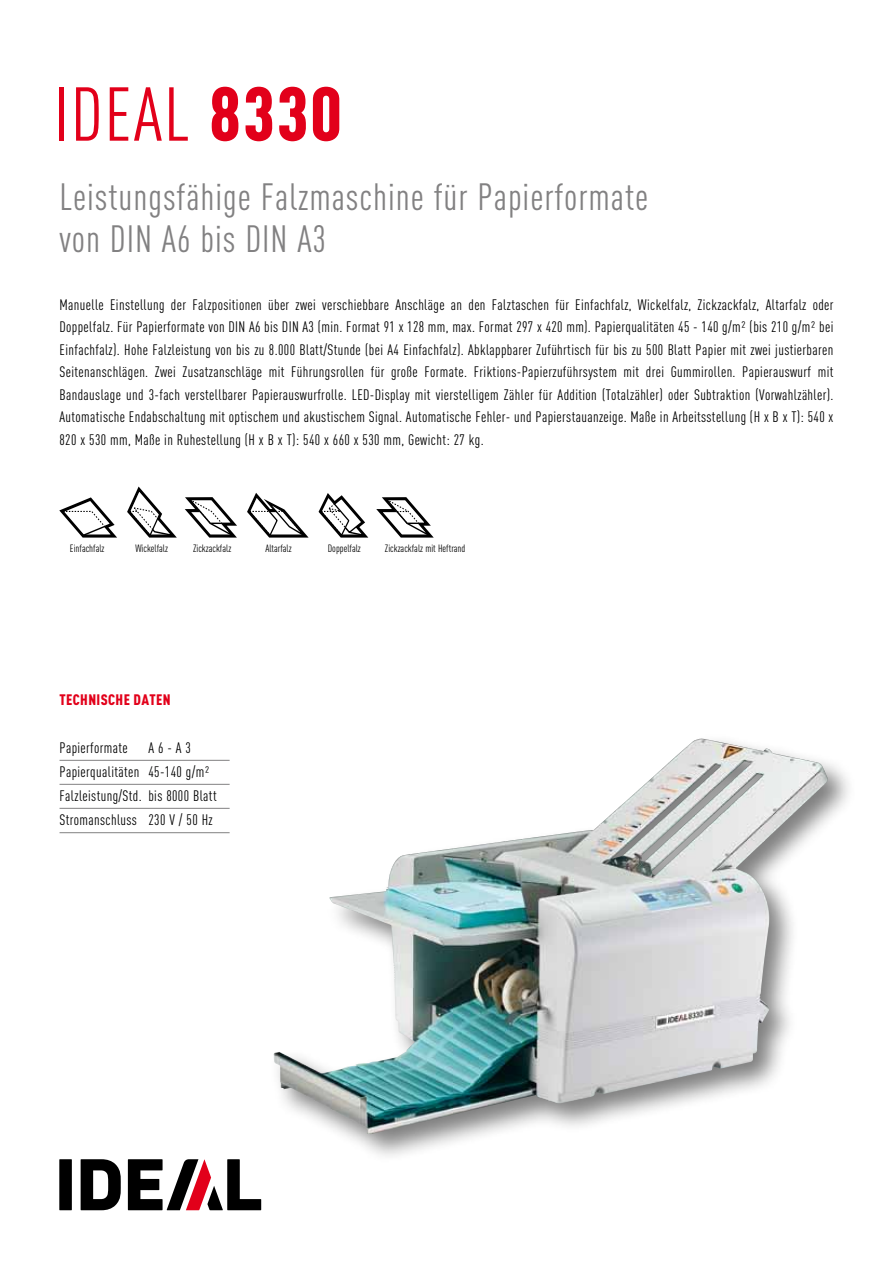
<style>
.page{position:relative;width:893px;height:1263px;background:#fff}
.page>*{position:absolute;margin:0;border:0;box-sizing:border-box;transform-origin:0 0}
.t1{font:75px "DIN Cond";letter-spacing:.025em;color:#e2001a}
.t2{font:37.5px/42px "DIN Cond";letter-spacing:.025em;color:#828182}
.t3{font:15px/22.5px "DIN Cond";letter-spacing:.025em;color:#000;text-align:justify}
.t4{font:900 15px "DIN Cond";letter-spacing:.025em;color:#e2001a}
.t5{font:10.5px "DIN Cond";color:#000}
.s1{font-weight:900}
</style>
<div class="page">
<svg style="left:127px;top:486px;width:50px;height:52px"></svg>
<svg style="left:185px;top:497px;width:52px;height:41px"></svg>
<svg style="left:247px;top:493px;width:62px;height:45px"></svg>
<svg style="left:319px;top:493px;width:49px;height:45px"></svg>
<svg style="left:376px;top:497px;width:58px;height:41px"></svg>
<svg style="left:59px;top:497px;width:58px;height:41px"></svg>
<hr style="left:60px;top:760px;width:170px;height:1px;background:#828182">
<hr style="left:60px;top:784px;width:170px;height:1px;background:#828182">
<hr style="left:60px;top:808px;width:170px;height:1px;background:#828182">
<hr style="left:60px;top:832px;width:170px;height:1px;background:#828182">
<div style="left:59px;top:1159px;width:13px;height:51px;background:#000"></div>
<svg style="left:81px;top:1159px;width:40px;height:51px"></svg>
<svg style="left:128px;top:1159px;width:133px;height:51px"></svg>
<div style="left:266px;top:731px;width:589px;height:431px;background:#000;opacity:.5"></div>
<img style="left:274px;top:739px;width:477px;height:395px">
<h1 class="t1" style="left:54px;top:71px;width:289px">IDEAL <span class="s1">8330</span></h1>
<h2 class="t2" style="left:60px;top:176px;width:590px">Leistungsfähige Falzmaschine für Papierformate von DIN A6 bis DIN a3</h2>
<p class="t3" style="left:60px;top:293px;width:775px">Manuelle Einstellung der Falzpositionen über zwei verschiebbare Anschläge an den Falztaschen für Einfachfalz, Wickelfalz, Zickzackfalz, Altarfalz oder Doppelfalz. Für Papierformate von DIN A6 bis DIN A3 (min. Format 91 x 128 mm, max. Format 297 x 420 mm). Papierqualitäten 45 - 140 g/m² (bis 210 g/m² bei Einfachfalz). Hohe Falzleistung von bis zu 8.000 Blatt/Stunde (bei A4 Einfachfalz). Abklappbarer Zuführtisch für bis zu 500 Blatt Papier mit zwei justierbaren Seitenanschlägen. Zwei Zusatzanschläge mit Führungsrollen für große Formate. Friktions-Papierzuführsystem mit drei Gummirollen. Papierauswurf mit Bandauslage und 3-fach verstellbarer Papierauswurfrolle. LED-Display mit vierstelligem Zähler für Addition (Totalzähler) oder Subtraktion (Vorwahlzähler).<br>Automatische Endabschaltung mit optischem und akustischem Signal. Automatische Fehler- und Papierstauanzeige. Maße in Arbeitsstellung (H x B x T): 540 x 820 x 530 mm, Maße in Ruhestellung (H x B x T): 540 x 660 x 530 mm, Gewicht: 27 kg.</p>
<p class="t5" style="left:70px;top:542px;width:36px">Einfachfalz</p>
<p class="t5" style="left:135px;top:542px;width:34px">Wickelfalz</p>
<p class="t5" style="left:193px;top:542px;width:40px">Zickzackfalz</p>
<p class="t5" style="left:265px;top:542px;width:28px">Altarfalz</p>
<p class="t5" style="left:328px;top:542px;width:35px">Doppelfalz</p>
<p class="t5" style="left:385px;top:542px;width:82px">Zickzackfalz mit Heftrand</p>
<p class="t4" style="left:60px;top:690px;width:113px">TECHNISCHE DATEN</p>
<p class="t3" style="left:60px;top:736px;width:70px">Papierformate</p>
<p class="t3" style="left:60px;top:736px;width:159px;line-height:24px;text-align:left;text-indent:89px">A 6 -A 3<br>Papierqualitäten 45-140 g/m²<br>Falzleistung/Std. bis 8000 Blatt<br>Stromanschluss 230 V / 50 Hz</p>
</div>
